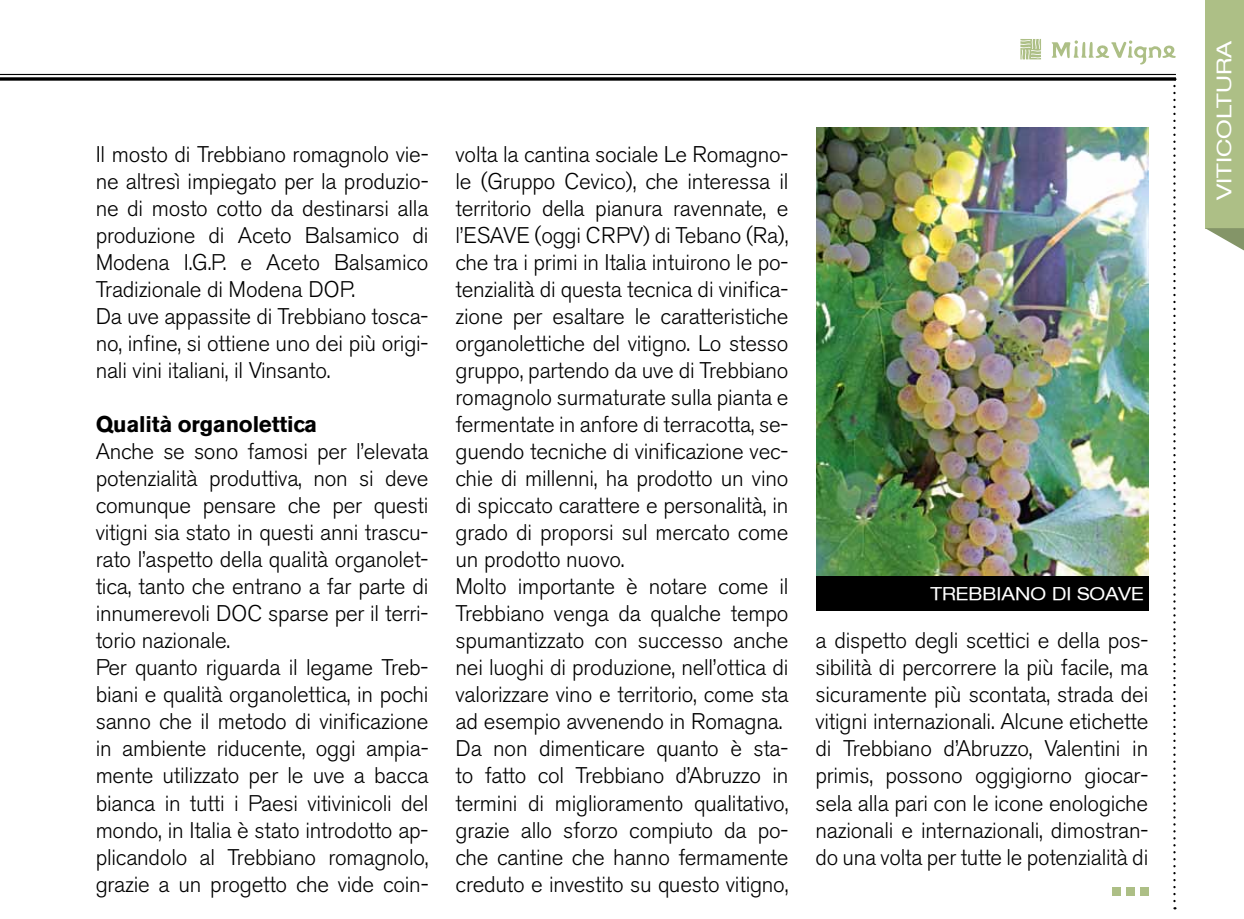
<style>
.page{position:relative;width:1244px;height:919px;background:#fff}
.page>*{position:absolute;margin:0;border:0;box-sizing:border-box;transform-origin:0 0}
.t1{font:300 22.5px/27px "Akzidenz Grotesk BE";letter-spacing:-.01em;color:#000}
.t2{font:700 22.5px "Akzidenz Grotesk BE";letter-spacing:-.01em;color:#000}
.t3{font:expanded 20.03px "Helvetica Neue";color:#fff;scale:1.12 1}
.t4{font:expanded 18px "Helvetica Neue";color:#fff}
</style>
<div class="page">
<div style="left:1205px;top:0;width:39px;height:228px;background:#adbf86"></div>
<svg style="left:1205px;top:228px;width:39px;height:22px"></svg>
<svg style="left:1020px;top:39px;width:21px;height:20px"></svg>
<svg style="left:1051px;top:40px;width:124px;height:25px"></svg>
<hr style="left:0;top:74px;width:1176px;height:1px;background:#000">
<svg style="left:0;top:77px;width:1176px;height:4px;background:#272727"></svg>
<svg style="left:1173px;top:86px;width:2px;height:823px"></svg>
<div style="left:1112px;top:887px;width:8px;height:8px;background:#adbf86"></div>
<div style="left:1126px;top:887px;width:8px;height:8px;background:#adbf86"></div>
<div style="left:1140px;top:887px;width:8px;height:8px;background:#adbf86"></div>
<img style="left:816px;top:128px;width:333px;height:448px">
<div style="left:816px;top:576px;width:333px;height:35px;background:#000"></div>
<p class="t1" style="left:96px;top:141px;width:334px">Il mosto di Trebbiano romagnolo vie&shy;ne altresì impiegato per la produzio&shy;ne di mosto cotto da destinarsi alla produzione di Aceto Balsamico di Modena I.G.P. e Aceto Balsamico Tradizionale di Modena DOP.<br>Da uve appassite di Trebbiano tosca&shy;no, infine, si ottiene uno dei più origi&shy;nali vini italiani, il Vinsanto.</p>
<p class="t2" style="left:96px;top:411px;width:223px">Qualità organolettica</p>
<p class="t1" style="left:96px;top:438px;width:334px">Anche se sono famosi per l’elevata potenzialità produttiva, non si deve comunque pensare che per questi vitigni sia stato in questi anni trascu&shy;rato l’aspetto della qualità organolet&shy;tica, tanto che entrano a far parte di innumerevoli DOC sparse per il terri&shy;torio nazionale.<br>Per quanto riguarda il legame Treb&shy;biani e qualità organolettica, in pochi sanno che il metodo di vinificazione in ambiente riducente, oggi ampia&shy;mente utilizzato per le uve a bacca bianca in tutti i Paesi vitivinicoli del mondo, in Italia è stato introdotto ap&shy;plicandolo al Trebbiano romagnolo, grazie a un progetto che vide coin-</p>
<p class="t1" style="left:455px;top:141px;width:334px">volta la cantina sociale Le Romagno&shy;le (Gruppo Cevico), che interessa il territorio della pianura ravennate, e l’ESAVE (oggi CRPV) di Tebano (Ra), che tra i primi in Italia intuirono le po&shy;tenzialità di questa tecnica di vinifica&shy;zione per esaltare le caratteristiche organolettiche del vitigno. Lo stesso gruppo, partendo da uve di Trebbiano romagnolo surmaturate sulla pianta e fermentate in anfore di terracotta, se&shy;guendo tecniche di vinificazione vec&shy;chie di millenni, ha prodotto un vino di spiccato carattere e personalità, in grado di proporsi sul mercato come un prodotto nuovo.<br>Molto importante è notare come il Trebbiano venga da qualche tempo spumantizzato con successo anche nei luoghi di produzione, nell’ottica di valorizzare vino e territorio, come sta ad esempio avvenendo in Romagna.<br>Da non dimenticare quanto è sta&shy;to fatto col Trebbiano d’Abruzzo in termini di miglioramento qualitativo, grazie allo sforzo compiuto da po&shy;che cantine che hanno fermamente creduto e investito su questo vitigno,</p>
<p class="t4" style="left:930px;top:582px;width:174px">TREBBIANO DI SOAV</p>
<p class="t4" style="left:1131px;top:582px;width:14px">E</p>
<p class="t1" style="left:815px;top:627px;width:334px;text-align:justify">a dispetto degli scettici e della pos&shy;sibilità di percorrere la più facile, ma sicuramente più scontata, strada dei vitigni internazionali. Alcune etichette di Trebbiano d’Abruzzo, Valentini in primis, possono oggigiorno giocar&shy;sela alla pari con le icone enologiche nazionali e internazionali, dimostran&shy;do una volta per tutte le potenzialità di</p>
<p class="t3" style="left:1212px;top:200px;width:144px;rotate:-90deg">VITICOLTURA</p>
</div>
